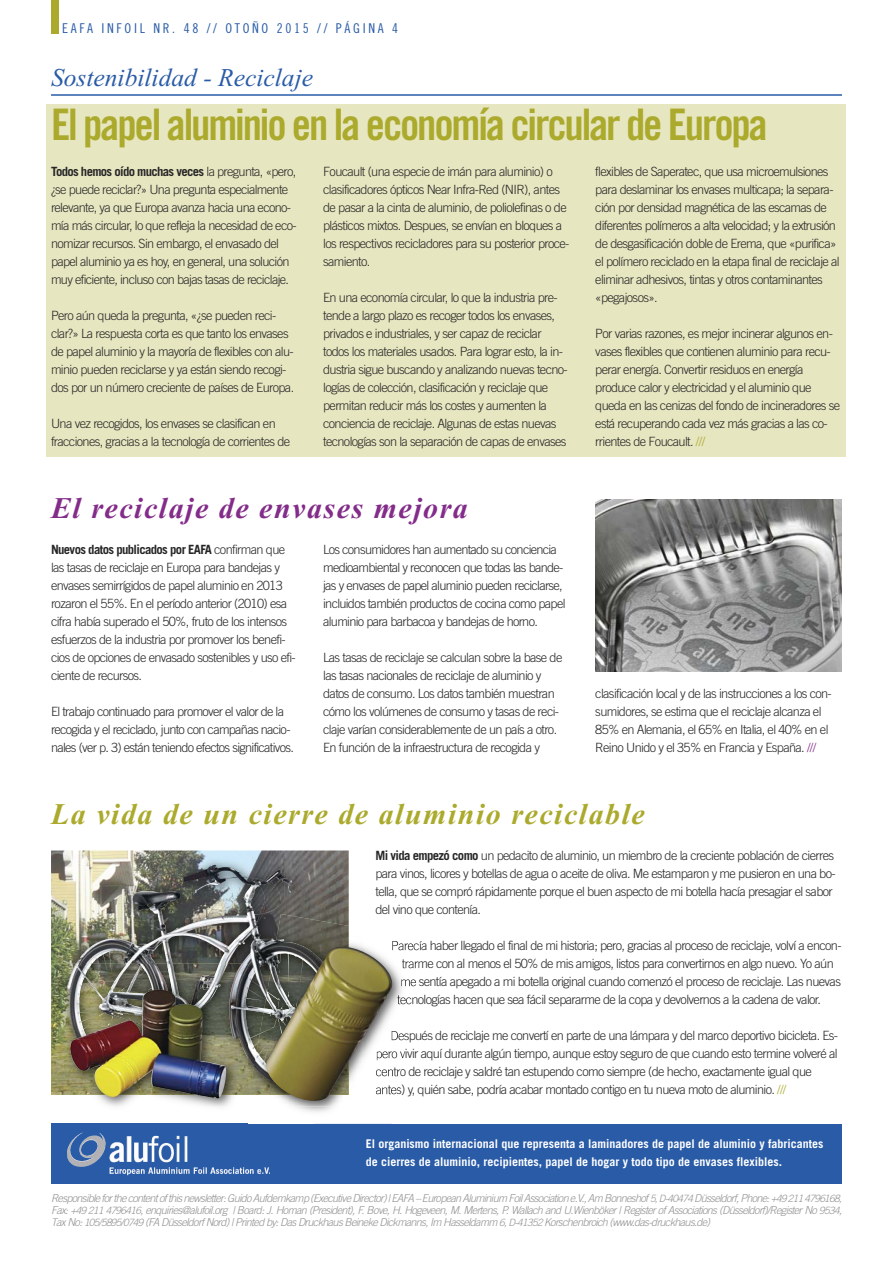
<style>
.page{position:relative;width:893px;height:1263px;background:#fff}
.page>*{position:absolute;margin:0;border:0;box-sizing:border-box;transform-origin:0 0}
.t1{font:43.5px "Trade Gothic Bold Cond Twenty";letter-spacing:-.05em;color:#abaa2d}
.t2{font:italic 700 30px "Times New Roman";letter-spacing:.05em;color:#abaa2d}
.t3{font:italic 700 30px "Times New Roman";letter-spacing:.05em;color:#832c8a}
.t4{font:italic 25.5px "Times New Roman";color:#295ba7}
.t5{font:13.5px "Trade Gothic Cond Eighteen";letter-spacing:.2em;color:#295ba7}
.t6{font:300 12.75px/18px "Trade Gothic";letter-spacing:-.05em;color:#272627}
.t7{font:700 12px/18px "Trade Gothic";color:#fff}
.t8{font:italic 300 10.8px/12px "Trade Gothic";letter-spacing:-.06em;color:#939393;text-align:justify}
.s1{font-weight:700}
.s2{color:#abaa2d}
.s3{font-size:12.6px;color:#832c8a}
.s4{font-size:12.6px;color:#abaa2d}
.s5{font-size:10.05px}
.s6{font-size:9.75px}
.s7{font-size:10.5px}
</style>
<div class="page">
<div style="left:47px;top:104px;width:799px;height:353px;background:#e6e6c0"></div>
<div style="left:51px;top:1124px;width:791px;height:60px;background:#295ba7"></div>
<div style="left:51px;top:0;width:7px;height:34px;background:#abaa2d"></div>
<hr style="left:51px;top:94px;width:791px;height:2px;background:#295ba7">
<img style="left:67px;top:1133px;width:194px;height:41px">
<img style="left:595px;top:500px;width:247px;height:171px">
<img style="left:51px;top:850px;width:298px;height:114px">
<img style="left:67px;top:865px;width:226px;height:99px">
<img style="left:51px;top:964px;width:197px;height:160px">
<img style="left:67px;top:964px;width:181px;height:106px">
<img style="left:70px;top:1031px;width:27px;height:18px">
<img style="left:293px;top:947px;width:126px;height:177px">
<img style="left:392px;top:941px;width:32px;height:10px">
<img style="left:402px;top:959px;width:19px;height:9px">
<img style="left:401px;top:978px;width:16px;height:9px">
<img style="left:397px;top:995px;width:17px;height:10px">
<img style="left:391px;top:1031px;width:17px;height:10px">
<img style="left:377px;top:1050px;width:28px;height:10px">
<img style="left:376px;top:1067px;width:26px;height:10px">
<img style="left:376px;top:1085px;width:22px;height:10px">
<img style="left:248px;top:926px;width:116px;height:180px">
<img style="left:249px;top:914px;width:100px;height:181px">
<img style="left:254px;top:939px;width:88px;height:148px">
<svg style="left:246px;top:1100px;width:2px;height:12px"></svg>
<img style="left:279px;top:1086px;width:28px;height:14px">
<p class="t5" style="left:62px;top:23px;width:337px">EAFA INFOIL NR. 48 // OTOÑO 2015 // PÁGINA 4</p>
<h3 class="t4" style="left:51px;top:62px;width:264px">Sostenibilidad - Reciclaje</h3>
<h1 class="t1" style="left:51px;top:109px;width:718px">El papel aluminio en la economía circular de Europa</h1>
<p class="t6" style="left:51px;top:164px;width:247px"><span class="s1">Todos hemos oído muchas veces</span> la pregunta, «pero, ¿se puede reciclar?» Una pregunta especialmente relevante, ya que Europa avanza hacia una econo&shy;mía más circular, lo que refleja la necesidad de eco&shy;nomizar recursos. Sin embargo, el envasado del papel aluminio ya es hoy, en general, una solución muy eficiente, incluso con bajas tasas de reciclaje.</p>
<p class="t6" style="left:51px;top:308px;width:245px">Pero aún queda la pregunta, «¿se pueden reci&shy;clar?» La respuesta corta es que tanto los envases de papel aluminio y la mayoría de flexibles con alu&shy;minio pueden reciclarse y ya están siendo recogi&shy;dos por un número creciente de países de Europa.</p>
<p class="t6" style="left:51px;top:416px;width:241px">Una vez recogidos, los envases se clasifican en fracciones, gracias a la tecnología de corrientes de</p>
<p class="t6" style="left:323px;top:164px;width:248px">Foucault (una especie de imán para aluminio) o clasificadores ópticos Near Infra-Red (NIR), antes de pasar a la cinta de aluminio, de poliolefinas o de plásticos mixtos. Despues, se envían en bloques a los respectivos recicladores para su posterior proce&shy;samiento.</p>
<p class="t6" style="left:323px;top:290px;width:246px">En una economía circular, lo que la industria pre&shy;tende a largo plazo es recoger todos los envases, privados e industriales, y ser capaz de reciclar todos los materiales usados. Para lograr esto, la in&shy;dustria sigue buscando y analizando nuevas tecno&shy;logías de colección, clasificación y reciclaje que permitan reducir más los costes y aumenten la conciencia de reciclaje. Algunas de estas nuevas tecnologías son la separación de capas de envases</p>
<h2 class="t3" style="left:51px;top:490px;width:418px">El reciclaje de envases mejora</h2>
<p class="t6" style="left:51px;top:542px;width:246px"><span class="s1">Nuevos datos publicados por EAFA</span> confirman que las tasas de reciclaje en Europa para bandejas y envases semirrígidos de papel aluminio en 2013 rozaron el 55%. En el período anterior (2010) esa cifra había superado el 50%, fruto de los intensos esfuerzos de la industria por promover los benefi&shy;cios de opciones de envasado sostenibles y uso efi&shy;ciente de recursos.</p>
<p class="t6" style="left:51px;top:704px;width:245px">El trabajo continuado para promover el valor de la recogida y el reciclado, junto con campañas nacio&shy;nales (ver p. 3) están teniendo efectos significativos.</p>
<p class="t6" style="left:323px;top:542px;width:244px">Los consumidores han aumentado su conciencia medioambiental y reconocen que todas las bande&shy;jas y envases de papel aluminio pueden reciclarse, incluidos también productos de cocina como papel aluminio para barbacoa y bandejas de horno.</p>
<p class="t6" style="left:323px;top:650px;width:241px">Las tasas de reciclaje se calculan sobre la base de las tasas nacionales de reciclaje de aluminio y datos de consumo. Los datos también muestran cómo los volúmenes de consumo y tasas de reci&shy;claje varían considerablemente de un país a otro.<br>En función de la infraestructura de recogida y</p>
<p class="t6" style="left:595px;top:164px;width:246px">flexibles de Saperatec, que usa microemulsiones para deslaminar los envases multicapa; la separa&shy;ción por densidad magnética de las escamas de diferentes polímeros a alta velocidad; y la extrusión de desgasificación doble de Erema, que «purifica» el polímero reciclado en la etapa final de reciclaje al eliminar adhesivos, tintas y otros contaminantes «pegajosos».</p>
<p class="t6" style="left:595px;top:326px;width:246px">Por varias razones, es mejor incinerar algunos en&shy;vases flexibles que contienen aluminio para recu&shy;perar energía. Convertir residuos en energía produce calor y electricidad y el aluminio que queda en las cenizas del fondo de incineradores se está recuperando cada vez más gracias a las co&shy;rrientes de Foucault. <span class="s2">///</span></p>
<p class="t6" style="left:595px;top:686px;width:238px">clasificación local y de las instrucciones a los con&shy;sumidores, se estima que el reciclaje alcanza el 85% en Alemania, el 65% en Italia, el 40% en el Reino Unido y el 35% en Francia y España. <span class="s3">///</span></p>
<h2 class="t2" style="left:51px;top:796px;width:595px">La vida de un cierre de aluminio reciclable</h2>
<p class="t6" style="left:375px;top:848px;width:462px"><span class="s1">Mi vida empezó como</span> un pedacito de aluminio, un miembro de la creciente población de cierres para vinos, licores y botellas de agua o aceite de oliva. Me estamparon y me pusieron en una bo&shy;tella, que se compró rápidamente porque el buen aspecto de mi botella hacía presagiar el sabor del vino que contenía.</p>
<p class="t6" style="left:391px;top:938px;width:452px">Parecía haber llegado el final de mi historia; pero, gracias al proceso de reciclaje, volví a encon-</p>
<p class="t6" style="left:402px;top:956px;width:434px">trarme con al menos el 50% de mis amigos, listos para convertirnos en algo nuevo. Yo aún</p>
<p class="t6" style="left:400px;top:974px;width:442px">me sentía apegado a mi botella original cuando comenzó el proceso de reciclaje. Las nuevas</p>
<p class="t6" style="left:397px;top:992px;width:426px">tecnologías hacen que sea fácil separarme de la copa y devolvernos a la cadena de valor.</p>
<p class="t6" style="left:375px;top:1028px;width:464px;text-indent:15px">Después de reciclaje me convertí en parte de una lámpara y del marco deportivo bicicleta. Es&shy;pero vivir aquí durante algún tiempo, aunque estoy seguro de que cuando esto termine volveré al centro de reciclaje y saldré tan estupendo como siempre (de hecho, exactamente igual que antes) y, quién sabe, podría acabar montado contigo en tu nueva moto de aluminio. <span class="s4">///</span></p>
<p class="t7" style="left:366px;top:1136px;width:459px">El organismo internacional que representa a laminadores de papel de aluminio y fabricantes de cierres de aluminio, recipientes, papel de hogar y todo tipo de envases flexibles.</p>
<p class="t8" style="left:51px;top:1192px;width:792px">Responsible for the content of this newsletter: Guido Aufdemkamp (Executive Director) | EAFA – European Aluminium Foil Association e.V., Am Bonneshof <span class="s5">5, D-40474</span> Düsseldorf, Phone: <span class="s5">+49 211 4796168</span><span class="s6">, </span>Fax: <span class="s5">+49 211 4796416</span><span class="s7">,</span> enquiries@alufoil.org | Board: J. Homan (President), F. Bove, H. Hogeveen, M. Mertens, P. Wallach and U.Wienböker | Register of Associations (Düsseldorf)/Register No <span class="s5">9534</span><span class="s7">, T</span>ax No: <span class="s5">105/5895/0749</span> (FA Düsseldorf Nord) | Printed by: Das Druckhaus Beineke Dickmanns, Im Hasseldamm <span class="s5">6, D-41352</span> Korschenbroich (www.das-druckhaus.de)</p>
</div>
